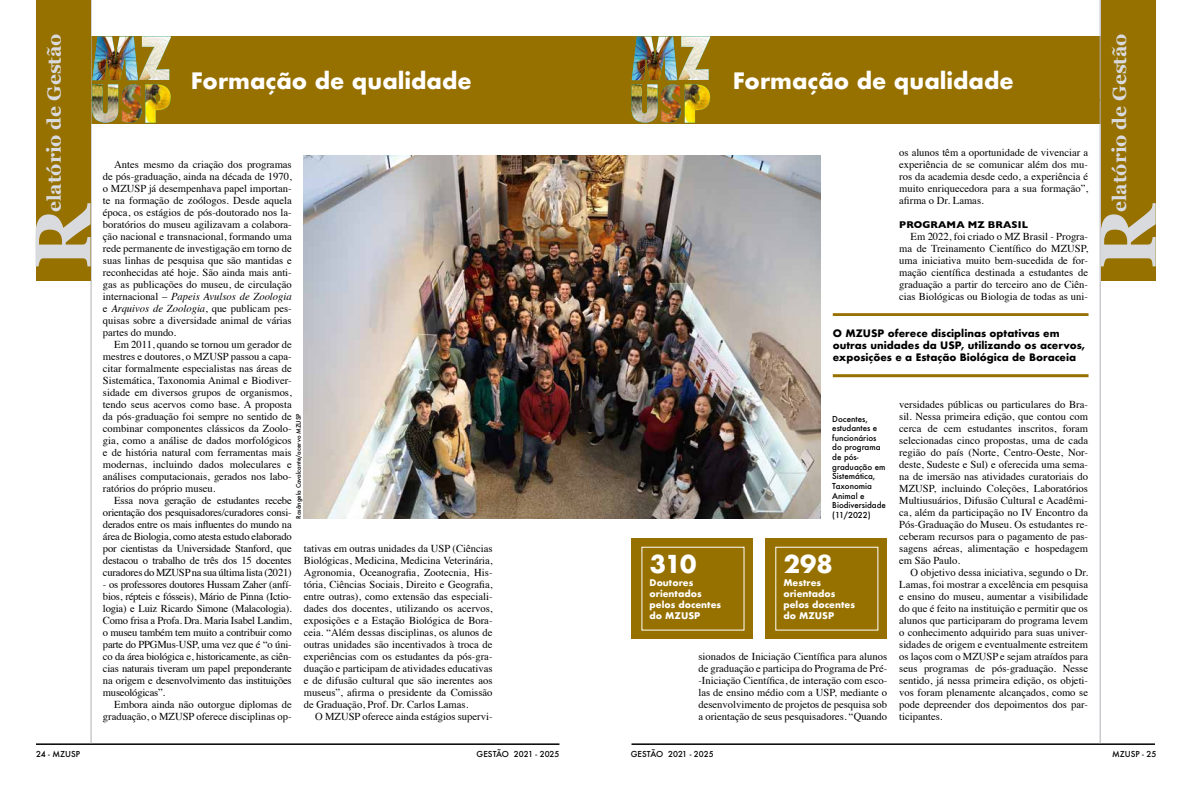
<style>
.page{position:relative;width:1191px;height:794px;background:#fff}
.page>*{position:absolute;margin:0;border:0;box-sizing:border-box;transform-origin:0 0}
.t1{font:700 79.4px "Georgia";color:#d8dade}
.t2{font:700 24px "Futura";letter-spacing:-.02em;color:#fff}
.t3{font:700 22px "Futura";color:#fff}
.t4{font:700 19.2px "Georgia";color:#d8dade}
.t5{font:10.6px/12px "Times";color:#000;text-align:justify}
.t6{font:700 10px/12px "Futura";color:#000}
.t7{font:700 10px "Gill Sans";letter-spacing:.01em;color:#000}
.t8{font:700 9px/11px "Futura";color:#fff}
.t9{font:500 8px/9.6px "Futura";color:#000}
.t10{font:500 6px "Futura";color:#000}
.s1{font-style:italic}
</style>
<div class="page">
<hr style="left:36px;top:743px;width:523px;height:2px;background:#000">
<hr style="left:631px;top:743px;width:524px;height:2px;background:#000">
<div style="left:91px;top:36px;width:1015px;height:87px;background:#977100"></div>
<hr style="left:91px;top:0;width:1px;height:743px;background:#b0afb5">
<img style="left:304px;top:156px;width:516px;height:363px">
<hr style="left:1100px;top:0;width:1px;height:743px;background:#b0afb5">
<hr style="left:91px;top:99px;width:1009px;height:2px;background:#977100">
<div style="left:36px;top:0;width:55px;height:280px;background:#977100"></div>
<div style="left:1100px;top:0;width:55px;height:280px;background:#977100"></div>
<div style="left:765px;top:538px;width:122px;height:100px;background:#977100"></div>
<div style="left:631px;top:538px;width:122px;height:100px;background:#977100"></div>
<hr style="left:832px;top:313px;width:256px;height:3px;background:#977100">
<hr style="left:832px;top:374px;width:256px;height:3px;background:#977100">
<img style="left:92px;top:36px;width:79px;height:87px">
<img style="left:631px;top:36px;width:79px;height:87px">
<h3 class="t4" style="left:40px;top:212px;width:180px;rotate:-90deg">elatório de Gestão</h3>
<h3 class="t4" style="left:1105px;top:212px;width:180px;rotate:-90deg">elatório de Gestão</h3>
<h3 class="t3" style="left:191px;top:65px;width:282px">Formação de qualidade</h3>
<h3 class="t3" style="left:732px;top:65px;width:282px">Formação de qualidade</h3>
<p class="t5" style="left:899px;top:146px;width:190px">os alunos têm a oportunidade de vivenciar a experiência de se comunicar além dos mu&shy;ros da academia desde cedo, a experiência é muito enriquecedora para a sua formação”, afirma o Dr. Lamas.</p>
<p class="t7" style="left:899px;top:217px;width:130px">PROGRAMA MZ BRASIL</p>
<p class="t5" style="left:899px;top:230px;width:190px;text-indent:11px">Em 2022, foi criado o MZ Brasil - Progra&shy;ma de Treinamento Científico do MZUSP, uma iniciativa muito bem-sucedida de for&shy;mação científica destinada a estudantes de graduação a partir do terceiro ano de Ciên&shy;cias Biológicas ou Biologia de todas as uni-</p>
<p class="t5" style="left:103px;top:158px;width:190px;text-indent:11px">Antes mesmo da criação dos programas de pós-graduação, ainda na década de 1970, o MZUSP já desempenhava papel importan&shy;te na formação de zoólogos. Desde aquela época, os estágios de pós-doutorado nos la&shy;boratórios do museu agilizavam a colabora&shy;ção nacional e transnacional, formando uma rede permanente de investigação em torno de suas linhas de pesquisa que são mantidas e reconhecidas até hoje. São ainda mais anti&shy;gas as publicações do museu, de circulação internacional – <span class="s1">Papeis Avulsos de Zoologia </span>e <span class="s1">Arquivos de Zoologia</span>, que publicam pes&shy;quisas sobre a diversidade animal de várias partes do mundo.</p>
<p class="t5" style="left:103px;top:338px;width:190px;text-indent:11px">Em 2011, quando se tornou um gerador de mestres e doutores, o MZUSP passou a capa&shy;citar formalmente especialistas nas áreas de Sistemática, Taxonomia Animal e Biodiver&shy;sidade em diversos grupos de organismos, tendo seus acervos como base. A proposta da pós-graduação foi sempre no sentido de combinar componentes clássicos da Zoolo&shy;gia, como a análise de dados morfológicos e de história natural com ferramentas mais modernas, incluindo dados moleculares e análises computacionais, gerados nos labo&shy;ratórios do próprio museu.</p>
<p class="t5" style="left:103px;top:494px;width:190px;text-indent:11px">Essa nova geração de estudantes recebe orientação dos pesquisadores/curadores consi&shy;derados entre os mais influentes do mundo na área de Biologia, como atesta estudo elaborado por cientistas da Universidade Stanford, que destacou o trabalho de três dos 15 docentes curadores do MZUSP na sua última lista (2021)</p>
<p class="t5" style="left:103px;top:578px;width:190px">- os professores doutores Hussam Zaher (anfí&shy;bios, répteis e fósseis), Mário de Pinna (Ictio&shy;logia) e Luiz Ricardo Simone (Malacologia).<br>Como frisa a Profa. Dra. Maria Isabel Landim, o museu também tem muito a contribuir como parte do PPGMus-USP, uma vez que é “o úni&shy;co da área biológica e, historicamente, as ciên&shy;cias naturais tiveram um papel preponderante na origem e desenvolvimento das instituições museológicas”.</p>
<p class="t5" style="left:103px;top:698px;width:190px;text-align:right">Embora ainda não outorgue diplomas de graduação, o MZUSP oferece disciplinas op-</p>
<h1 class="t1" style="left:3px;top:269px;width:67px;rotate:-90deg">R</h1>
<h1 class="t1" style="left:1068px;top:269px;width:67px;rotate:-90deg">R</h1>
<p class="t6" style="left:832px;top:327px;width:254px">O MZUSP oferece disciplinas optativas em outras unidades da USP, utilizando os acervos, exposições e a Estação Biológica de Boraceia</p>
<p class="t5" style="left:899px;top:398px;width:190px">versidades públicas ou particulares do Bra&shy;sil. Nessa primeira edição, que contou com cerca de cem estudantes inscritos, foram selecionadas cinco propostas, uma de cada região do país (Norte, Centro-Oeste, Nor&shy;deste, Sudeste e Sul) e oferecida uma sema&shy;na de imersão nas atividades curatoriais do MZUSP, incluindo Coleções, Laboratórios Multiusuários, Difusão Cultural e Acadêmi&shy;ca, além da participação no IV Encontro da Pós-Graduação do Museu. Os estudantes re&shy;ceberam recursos para o pagamento de pas&shy;sagens aéreas, alimentação e hospedagem em São Paulo.</p>
<p class="t5" style="left:899px;top:566px;width:190px;text-indent:11px">O objetivo dessa iniciativa, segundo o Dr.<br>Lamas, foi mostrar a excelência em pesquisa e ensino do museu, aumentar a visibilidade do que é feito na instituição e permitir que os alunos que participaram do programa levem o conhecimento adquirido para suas univer&shy;sidades de origem e eventualmente estreitem os laços com o MZUSP e sejam atraídos para seus programas de pós-graduação. Nesse sentido, já nessa primeira edição, os objeti&shy;vos foram plenamente alcançados, como se pode depreender dos depoimentos dos par&shy;ticipantes.</p>
<p class="t10" style="left:294px;top:519px;width:107px;rotate:-90deg">Rosângela Cavalcante/acervo MZUSP</p>
<p class="t9" style="left:832px;top:414px;width:55px">Docentes, estudantes e funcionários do programa de pós&shy;graduação em<br>Sistemática,<br>Taxonomia<br>Animal e<br>Biodiversidade</p>
<p class="t9" style="left:832px;top:510px;width:40px">(11/2022)</p>
<p class="t5" style="left:304px;top:542px;width:190px">tativas em outras unidades da USP (Ciências Biológicas, Medicina, Medicina Veterinária, Agronomia, Oceanografia, Zootecnia, His&shy;tória, Ciências Sociais, Direito e Geografia, entre outras), como extensão das especiali&shy;dades dos docentes, utilizando os acervos, exposições e a Estação Biológica de Bora&shy;ceia. “Além dessas disciplinas, os alunos de outras unidades são incentivados à troca de experiências com os estudantes da pós-gra&shy;duação e participam de atividades educativas e de difusão cultural que são inerentes aos museus”, afirma o presidente da Comissão de Graduação, Prof. Dr. Carlos Lamas.</p>
<p class="t5" style="left:315px;top:710px;width:179px">O MZUSP oferece ainda estágios supervi-</p>
<h2 class="t2" style="left:650px;top:547px;width:48px">310</h2>
<h2 class="t2" style="left:783px;top:547px;width:50px">298</h2>
<p class="t8" style="left:649px;top:577px;width:73px">Doutores orientados pelos docentes do MZUSP</p>
<p class="t8" style="left:783px;top:577px;width:73px">Mestres orientados pelos docentes do MZUSP</p>
<p class="t5" style="left:698px;top:650px;width:190px">sionados de Iniciação Científica para alunos de graduação e participa do Programa de Pré--Iniciação Científica, de interação com esco&shy;las de ensino médio com a USP, mediante o desenvolvimento de projetos de pesquisa sob a orientação de seus pesquisadores. “Quando</p>
<p class="t9" style="left:36px;top:749px;width:46px">24 - MZUSP</p>
<p class="t9" style="left:476px;top:749px;width:84px">GESTÃO 2021 - 2025</p>
<p class="t9" style="left:631px;top:749px;width:84px">GESTÃO 2021 - 2025</p>
<p class="t9" style="left:1112px;top:749px;width:46px">MZUSP - 25</p>
</div>
